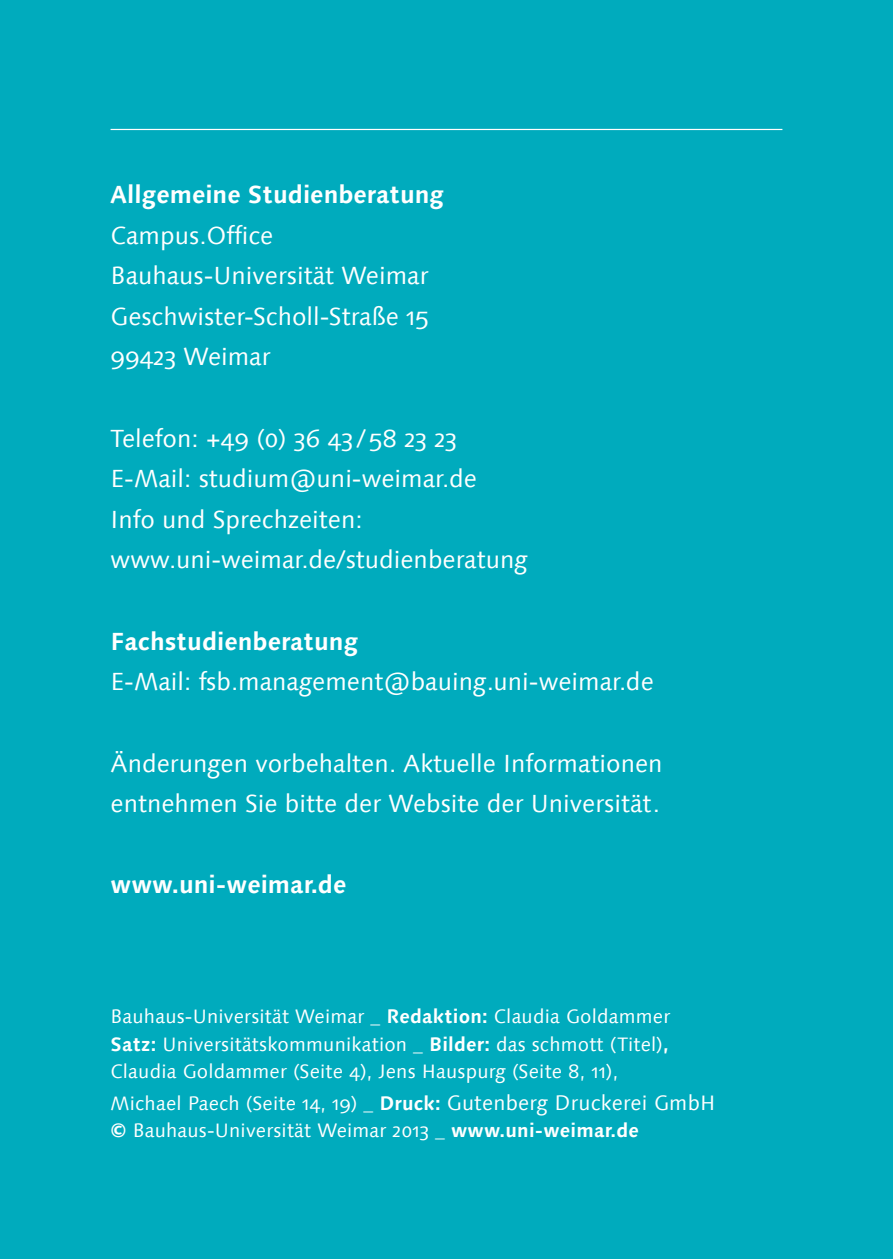
<style>
.page{position:relative;width:893px;height:1259px;background:#00abbd}
.page>*{position:absolute;margin:0;border:0;box-sizing:border-box;transform-origin:0 0}
.t1{font:24.9px/40.5px "Linotype Syntax Com";color:#fff}
.t2{font:700 24.9px "Linotype Syntax Com";color:#fff}
.t3{font:19.5px/27px "Linotype Syntax Com";letter-spacing:.01em;color:#fff;text-align:justify}
.s1{font-weight:700}
.s2{font-size:21px}
</style>
<div class="page">
<hr style="left:111px;top:129px;width:671px;height:1px;background:#fff">
<p class="t2" style="left:111px;top:179px;width:335px">Allgemeine Studienberatung</p>
<p class="t1" style="left:111px;top:215px;width:320px">Campus.Office<br>Bauhaus-Universität Weimar<br>Geschwister-Scholl-Straße 15<br>99423 Weimar</p>
<p class="t1" style="left:111px;top:418px;width:419px">Telefon: +49 (0) 36 43 / 58 23 23<br>E-Mail: studium@uni-weimar.de<br>Info und Sprechzeiten: www.uni-weimar.de/studienberatung</p>
<p class="t2" style="left:111px;top:625px;width:249px">Fachstudienberatung</p>
<p class="t1" style="left:111px;top:661px;width:545px">E-Mail: fsb.management@bauing.uni-weimar.de</p>
<p class="t1" style="left:111px;top:742px;width:554px">Änderungen vorbehalten. Aktuelle Informationen entnehmen Sie bitte der Website der Universität.</p>
<p class="t2" style="left:111px;top:869px;width:237px">www.uni-weimar.de</p>
<p class="t3" style="left:111px;top:1003px;width:561px">Bauhaus-Universität Weimar _ <span class="s1">Redaktion:</span> Claudia Goldammer <span class="s1">Satz:</span> Universitätskommunikation _ <span class="s1">Bilder:</span> das schmott (Titel)<span class="s1">, </span>Claudia Goldammer (Seite 4), Jens Hauspurg (Seite 8, 11),</p>
<p class="t3" style="left:111px;top:1089px;width:606px">Michael Paech (Seite 14, 19) _ <span class="s1">Druck:</span> <span class="s2">Gutenberg Druckerei GmbH </span><span class="s1">©</span> Bauhaus-Universität Weimar 2013 _ <span class="s1">www.uni-weimar.de</span></p>
</div>
